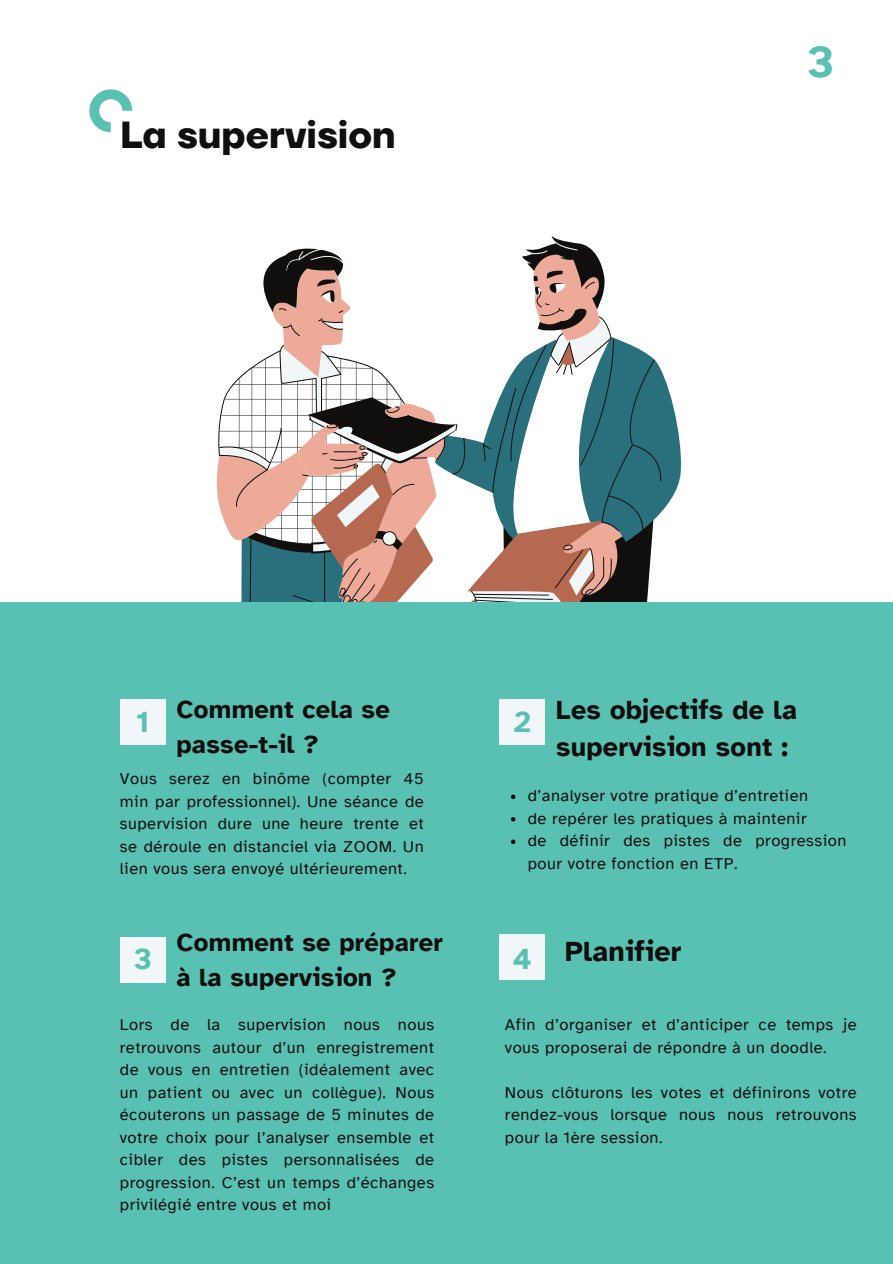
<style>
.page{position:relative;width:893px;height:1264px;background:#fff}
.page>*{position:absolute;margin:0;border:0;box-sizing:border-box;transform-origin:0 0}
.t1{font:700 45px "Atkinson Hyperlegible";color:#59c1b4}
.t2{font:700 37.5px "TT Firs Neue";color:#100f0d}
.t3{font:700 30px "Atkinson Hyperlegible";color:#59c1b4}
.t4{font:700 28.5px "Atkinson Hyperlegible";letter-spacing:.01em;color:#100f0d}
.t5{font:700 27px/37.2px "Atkinson Hyperlegible";letter-spacing:.01em;color:#100f0d}
.t6{font:700 25.5px/34.8px "Atkinson Hyperlegible";letter-spacing:.01em;color:#100f0d}
.t7{font:16.5px/22.5px "Atkinson Hyperlegible";letter-spacing:.03em;color:#100f0d;text-align:justify}
.s1{font-size:30px;color:#59c1b4}
</style>
<div class="page">
<svg style="left:89px;top:89px;width:43px;height:43px"></svg>
<svg style="left:662px;top:372px;width:18px;height:139px;fill:#2a707c"></svg>
<svg style="left:216px;top:354px;width:86px;height:247px"></svg>
<svg style="left:297px;top:402px;width:327px;height:199px"></svg>
<svg style="left:302px;top:323px;width:360px;height:273px"></svg>
<svg style="left:273px;top:336px;width:328px;height:41px"></svg>
<svg style="left:263px;top:236px;width:343px;height:100px"></svg>
<div style="left:0;top:601px;width:892px;height:662px;background:#59c1b4"></div>
<div style="left:120px;top:699px;width:45px;height:45px;background:#f1f6f9"></div>
<div style="left:499px;top:699px;width:45px;height:45px;background:#f1f6f9"></div>
<div style="left:120px;top:937px;width:45px;height:45px;background:#f1f6f9"></div>
<div style="left:499px;top:934px;width:45px;height:45px;background:#f1f6f9"></div>
<svg style="left:511px;top:794px;width:4px;height:5px"></svg>
<svg style="left:511px;top:817px;width:4px;height:4px"></svg>
<svg style="left:511px;top:839px;width:4px;height:5px"></svg>
<h2 class="t2" style="left:120px;top:112px;width:277px">La supervision</h2>
<h1 class="t1" style="left:807px;top:34px;width:29px">3</h1>
<h3 class="t3" style="left:136px;top:703px;width:15px">1</h3>
<h3 class="t6" style="left:176px;top:692px;width:215px">Comment cela se passe-t-il ?</h3>
<p class="t7" style="left:120px;top:767px;width:305px">Vous serez en binôme (compter 45 min par professionnel). Une séance de supervision dure une heure trente et se déroule en distanciel via ZOOM. Un lien vous sera envoyé ultérieurement.</p>
<h3 class="t3" style="left:134px;top:940px;width:20px">3</h3>
<h3 class="t6" style="left:176px;top:924px;width:268px">Comment se préparer à la supervision ?</h3>
<p class="t7" style="left:120px;top:1013px;width:316px">Lors de la supervision nous nous retrouvons autour d’un enregistrement de vous en entretien (idéalement avec un patient ou avec un collègue). Nous écouterons un passage de 5 minutes de votre choix pour l’analyser ensemble et cibler des pistes personnalisées de progression. C’est un temps d’échanges privilégié entre vous et moi</p>
<h3 class="t3" style="left:513px;top:703px;width:19px">2</h3>
<h3 class="t5" style="left:556px;top:691px;width:242px">Les objectifs de la supervision sont :</h3>
<p class="t7" style="left:527px;top:784px;width:320px;text-align:left">d’analyser votre pratique d’entretien<br>de repérer les pratiques à maintenir<br>de définir des pistes de progression pour votre fonction en ETP.</p>
<h3 class="t4" style="left:513px;top:933px;width:170px"><span class="s1">4</span> Planifier</h3>
<p class="t7" style="left:505px;top:1013px;width:353px">Afin d’organiser et d’anticiper ce temps je vous proposerai de répondre à un doodle.</p>
<p class="t7" style="left:505px;top:1080px;width:353px">Nous clôturons les votes et définirons votre rendez-vous lorsque nous nous retrouvons pour la 1ère session.</p>
</div>
